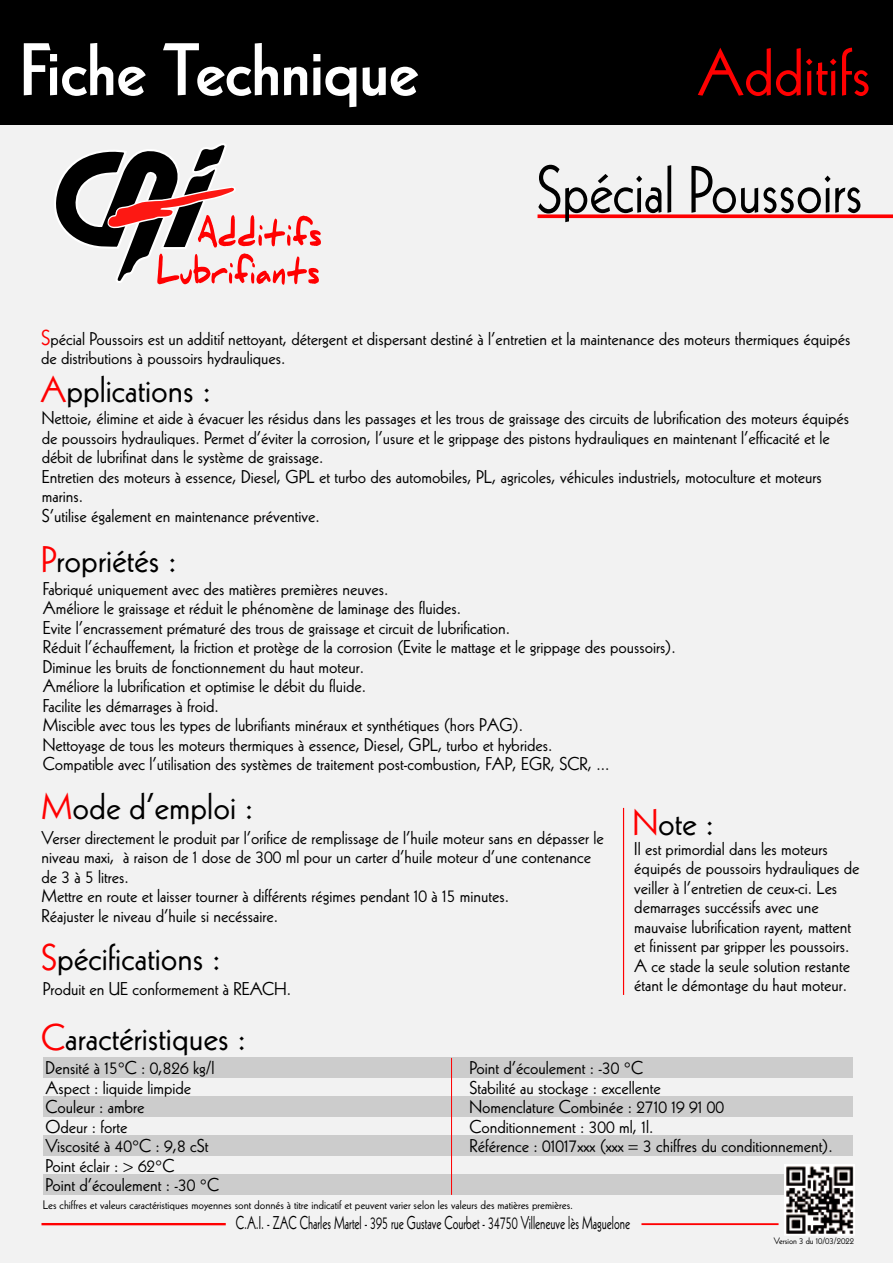
<style>
.page{position:relative;width:893px;height:1263px;background:#fff}
.page>*{position:absolute;margin:0;border:0;box-sizing:border-box;transform-origin:0 0}
.t1{font:800 72px "Kabel";color:#fff}
.t2{font:64.5px "Kabel";color:#000;scale:.9 1}
.t3{font:64.5px "Kabel";color:#ff0001}
.t4{font:36px "Kabel";color:#000}
.t5{font:18px/19.5px "Kabel";color:#000}
.t6{font:18px "Kabel";color:#000;scale:.69 1}
.t7{font:12px "Kabel";color:#000}
.t8{font:9px "Kabel";color:#000}
.s1{font-size:21px;color:#ff0001}
.s2{color:#ff0001}
</style>
<div class="page">
<div style="left:0;top:1px;width:893px;height:1262px;background:#f2f2f2"></div>
<div style="left:0;top:0;width:893px;height:124px;background:#000"></div>
<svg style="left:537px;top:214px;width:356px;height:4px"></svg>
<hr style="left:623px;top:808px;width:1px;height:187px;background:#ff0001">
<div style="left:43px;top:1057px;width:810px;height:20px;background:#ccc"></div>
<div style="left:43px;top:1096px;width:810px;height:20px;background:#ccc"></div>
<div style="left:43px;top:1136px;width:810px;height:20px;background:#ccc"></div>
<div style="left:43px;top:1175px;width:810px;height:20px;background:#ccc"></div>
<hr style="left:451px;top:1058px;width:1px;height:137px;background:#ff0001">
<hr style="left:41px;top:1223px;width:185px;height:2px;background:#ff0001">
<hr style="left:641px;top:1223px;width:138px;height:2px;background:#ff0001">
<img style="left:784px;top:1164px;width:71px;height:71px">
<svg style="left:54px;top:143px;width:267px;height:142px"></svg>
<h1 class="t1" style="left:20px;top:28px;width:400px">Fiche Technique</h1>
<h2 class="t3" style="left:697px;top:35px;width:175px">Additifs</h2>
<h2 class="t2" style="left:536px;top:152px;width:364px">Spécial Poussoirs</h2>
<p class="t5" style="left:41px;top:329px;width:811px"><span class="s1">S</span>pécial Poussoirs est un additif nettoyant, détergent et dispersant destiné à l’entretien et la maintenance des moteurs thermiques équipés de distributions à poussoirs hydrauliques.</p>
<h3 class="t4" style="left:40px;top:368px;width:172px"><span class="s2">A</span>pplications :</h3>
<p class="t5" style="left:42px;top:408px;width:809px">Nettoie, élimine et aide à évacuer les résidus dans les passages et les trous de graissage des circuits de lubrification des moteurs équipés de poussoirs hydrauliques. Permet d’éviter la corrosion, l’usure et le grippage des pistons hydrauliques en maintenant l’efficacité et le débit de lubrifinat dans le système de graissage.<br>Entretien des moteurs à essence, Diesel, GPL et turbo des automobiles, PL, agricoles, véhicules industriels, motoculture et moteurs marins.<br>S’utilise également en maintenance préventive.</p>
<h3 class="t4" style="left:41px;top:538px;width:137px"><span class="s2">P</span>ropriétés :</h3>
<p class="t5" style="left:43px;top:579px;width:635px">Fabriqué uniquement avec des matières premières neuves.<br>Améliore le graissage et réduit le phénomène de laminage des fluides.<br>Evite l’encrassement prématuré des trous de graissage et circuit de lubrification.<br>Réduit l’échauffement, la friction et protège de la corrosion (Evite le mattage et le grippage des poussoirs).<br>Diminue les bruits de fonctionnement du haut moteur.<br>Améliore la lubrification et optimise le débit du fluide.<br>Facilite les démarrages à froid.<br>Miscible avec tous les types de lubrifiants minéraux et synthétiques (hors PAG).<br>Nettoyage de tous les moteurs thermiques à essence, Diesel, GPL, turbo et hybrides.<br>Compatible avec l’utilisation des systèmes de traitement post-combustion, FAP, EGR, SCR, ...</p>
<h3 class="t4" style="left:41px;top:785px;width:214px"><span class="s2">M</span>ode d’emploi :</h3>
<p class="t5" style="left:41px;top:828px;width:564px">Verser directement le produit par l’orifice de remplissage de l’huile moteur sans en dépasser le niveau maxi, à raison de 1 dose de 300 ml pour un carter d’huile moteur d’une contenance de 3 à 5 litres.<br>Mettre en route et laisser tourner à différents régimes pendant 10 à 15 minutes.<br>Réajuster le niveau d’huile si necéssaire.</p>
<h3 class="t4" style="left:41px;top:937px;width:181px"><span class="s2">S</span>pécifications :</h3>
<p class="t5" style="left:43px;top:979px;width:250px">Produit en UE conformement à REACH.</p>
<h3 class="t4" style="left:41px;top:1016px;width:206px"><span class="s2">C</span>aractéristiques :</h3>
<h3 class="t4" style="left:633px;top:801px;width:83px"><span class="s2">N</span>ote :</h3>
<p class="t5" style="left:634px;top:839px;width:227px">Il est primordial dans les moteurs équipés de poussoirs hydrauliques de veiller à l’entretien de ceux-ci. Les demarrages succéssifs avec une mauvaise lubrification rayent, mattent et finissent par gripper les poussoirs.<br>A ce stade la seule solution restante étant le démontage du haut moteur.</p>
<p class="t5" style="left:45px;top:1058px;width:175px">Densité à 15°C : 0,826 kg/l<br>Aspect : liquide limpide<br>Couleur : ambre<br>Odeur : forte<br>Viscosité à 40°C : 9,8 cSt<br>Point éclair : &gt; 62°C<br>Point d’écoulement : -30 °C</p>
<p class="t5" style="left:469px;top:1058px;width:365px">Point d’écoulement : -30 °C<br>Stabilité au stockage : excellente<br>Nomenclature Combinée : 2710 19 91 00<br>Conditionnement : 300 ml, 1l.<br>Référence : 01017xxx (xxx = 3 chiffres du conditionnement).</p>
<p class="t7" style="left:43px;top:1197px;width:532px">Les chiffres et valeurs caractéristiques moyennes sont donnés à titre indicatif et peuvent varier selon les valeurs des matières premières.</p>
<p class="t6" style="left:236px;top:1212px;width:573px">C.A.I. - ZAC Charles Martel - 395 rue Gustave Courbet - 34750 Villeneuve lès Maguelone</p>
<p class="t8" style="left:774px;top:1235px;width:82px">Version 3 du 10/03/2022</p>
</div>
